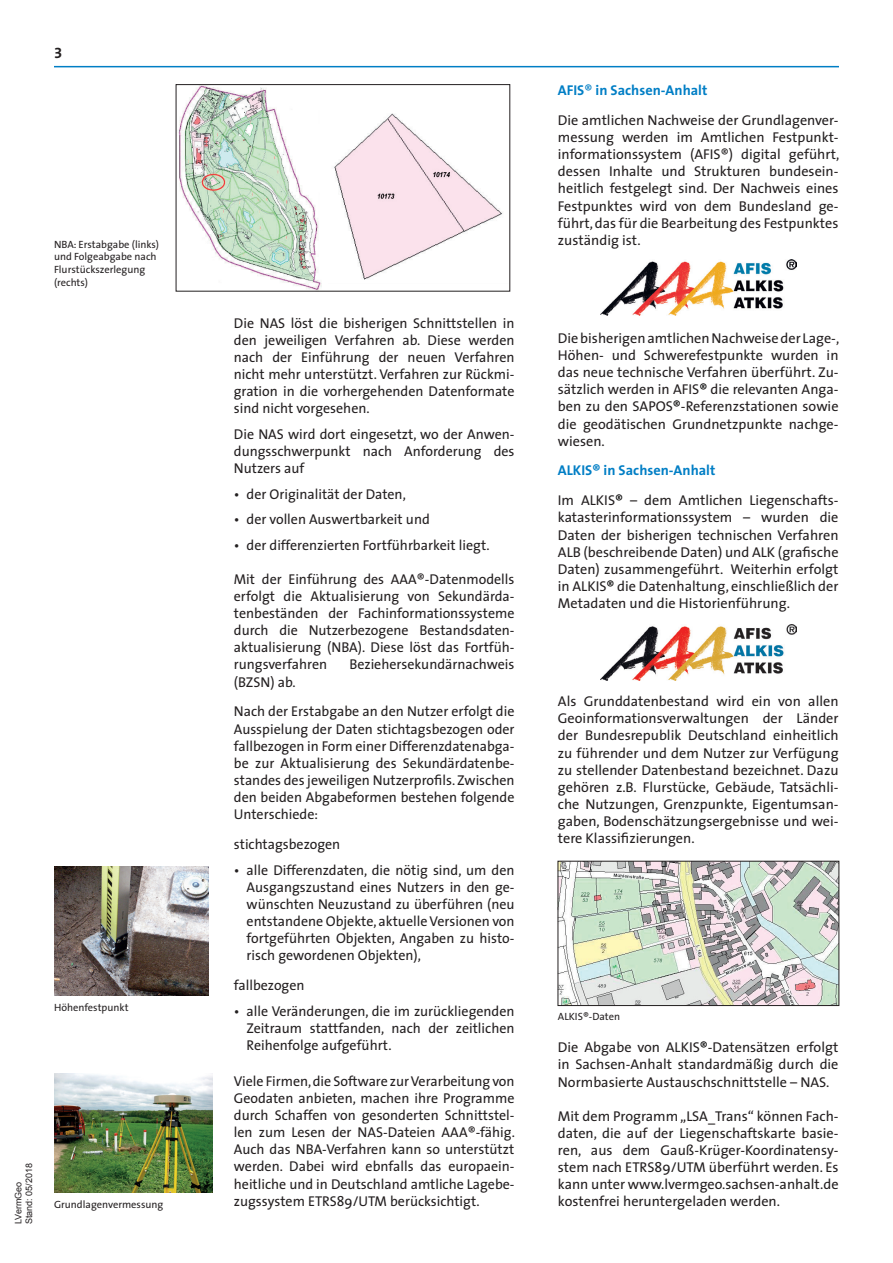
<style>
.page{position:relative;width:893px;height:1263px;background:#fff}
.page>*{position:absolute;margin:0;border:0;box-sizing:border-box;transform-origin:0 0}
.t1{font:15px "The Sans Bold Expert";color:#231f20}
.t2{font:14.25px/17.1px "The Sans";color:#231f20;text-align:justify}
.t3{font:10.5px/12.6px "The Sans";color:#231f20}
.t4{font:9px/10.8px "Arial";color:#231f20}
.s1{font-weight:700;color:#007ec5}
.s2{color:#007ec5}
.s3{color:#000001}
</style>
<div class="page">
<hr style="left:54px;top:66px;width:785px;height:1px;background:#007ec5">
<img style="left:54px;top:866px;width:154px;height:130px">
<img style="left:178px;top:86px;width:325px;height:203px">
<div style="left:176px;top:84px;width:334px;height:207px;border:1px solid #231f20"></div>
<img style="left:54px;top:1073px;width:159px;height:119px">
<img style="left:560px;top:863px;width:277px;height:140px">
<img style="left:600px;top:624px;width:196px;height:56px">
<img style="left:600px;top:260px;width:196px;height:56px">
<p class="t1" style="left:54px;top:44px;width:10px">3</p>
<p class="t3" style="left:54px;top:238px;width:107px">NBA: Erstabgabe (links) und Folgeabgabe nach<br>Flurstückszerlegung (rechts)</p>
<p class="t3" style="left:54px;top:1001px;width:76px">Höhenfestpunkt</p>
<p class="t4" style="left:13px;top:1224px;width:63px;rotate:-90deg">LVermGeo<br>Stand: 05/2018</p>
<p class="t3" style="left:54px;top:1198px;width:111px">Grundlagenvermessung</p>
<p class="t2" style="left:234px;top:314px;width:282px">Die NAS löst die bisherigen Schnittstellen in den jeweiligen Verfahren ab. Diese werden nach der Einführung der neuen Verfahren nicht mehr unterstützt. Verfahren zur Rückmi&shy;gration in die vorhergehenden Datenformate sind nicht vorgesehen.</p>
<p class="t2" style="left:234px;top:426px;width:282px">Die NAS wird dort eingesetzt, wo der Anwen&shy;dungsschwerpunkt nach Anforderung des Nutzers auf</p>
<p class="t2" style="left:234px;top:485px;width:173px">• der Originalität der Daten,</p>
<p class="t2" style="left:234px;top:511px;width:197px">• der vollen Auswertbarkeit und</p>
<p class="t2" style="left:234px;top:537px;width:257px">• der differenzierten Fortführbarkeit liegt.</p>
<p class="t2" style="left:234px;top:571px;width:282px">Mit der Einführung des AAA®-Datenmodells erfolgt die Aktualisierung von Sekundärda&shy;tenbeständen der Fachinformationssysteme durch die Nutzerbezogene Bestandsdaten&shy;aktualisierung (NBA). Diese löst das Fortfüh&shy;rungsverfahren</p>
<p class="t2" style="left:349px;top:656px;width:167px">Beziehersekundärnachweis</p>
<p class="t2" style="left:234px;top:667px;width:282px;line-height:29.8px">(BZSN) ab.<br>Nach der Erstabgabe an den Nutzer erfolgt die</p>
<p class="t2" style="left:234px;top:720px;width:282px">Ausspielung der Daten stichtagsbezogen oder fallbezogen in Form einer Differenzdatenabga&shy;be zur Aktualisierung des Sekundärdatenbe&shy;standes des jeweiligen Nutzerprofils. Zwischen den beiden Abgabeformen bestehen folgende Unterschiede:</p>
<p class="t2" style="left:234px;top:836px;width:108px">stichtagsbezogen</p>
<p class="t2" style="left:247px;top:861px;width:269px;text-indent:-13px">• alle Differenzdaten, die nötig sind, um den Ausgangszustand eines Nutzers in den ge&shy;wünschten Neuzustand zu überführen (neu entstandene Objekte, aktuelle Versionen von fortgeführten Objekten, Angaben zu histo&shy;risch gewordenen Objekten),</p>
<p class="t2" style="left:234px;top:977px;width:72px">fallbezogen</p>
<p class="t2" style="left:247px;top:1002px;width:269px;text-indent:-13px">• alle Veränderungen, die im zurückliegenden Zeitraum stattfanden, nach der zeitlichen Reihenfolge aufgeführt.</p>
<p class="t2" style="left:234px;top:1073px;width:283px">Viele Firmen, die Software zur Verarbeitung von Geodaten anbieten, machen ihre Programme durch Schaffen von gesonderten Schnittstel&shy;len zum Lesen der NAS-Dateien AAA®-fähig.<br>Auch das NBA-Verfahren kann so unterstützt werden. Dabei wird ebnfalls das europaein&shy;heitliche und in Deutschland amtliche Lagebe&shy;zugssystem ETRS89/UTM berücksichtigt.</p>
<p class="t2" style="left:558px;top:76px;width:282px;line-height:29.8px"><span class="s1">AFIS</span><span class="s2">®</span> <span class="s1">in Sachsen-Anhalt<br></span>Die amtlichen Nachweise der Grundlagenver-</p>
<p class="t2" style="left:558px;top:129px;width:283px">messung werden im Amtlichen Festpunkt&shy;informationssystem (AFIS®) digital geführt, dessen Inhalte und Strukturen bundesein&shy;heitlich festgelegt sind. Der Nachweis eines Festpunktes wird von dem Bundesland ge&shy;führt, das für die Bearbeitung des Festpunktes zuständig ist.</p>
<p class="t2" style="left:558px;top:330px;width:283px">Die bisherigen amtlichen Nachweise der Lage-, Höhen- und Schwerefestpunkte wurden in das neue technische Verfahren überführt. Zu&shy;sätzlich werden in AFIS<span class="s3">®</span> die relevanten Anga&shy;ben zu den SAPOS<span class="s3">®</span>-Referenzstationen sowie die geodätischen Grundnetzpunkte nachge&shy;wiesen.</p>
<p class="t2" style="left:558px;top:456px;width:282px;line-height:29.8px"><span class="s1">ALKIS® in Sachsen-Anhalt<br></span>Im ALKIS<span class="s3">®</span> – dem Amtlichen Liegenschafts-</p>
<p class="t2" style="left:558px;top:509px;width:282px">katasterinformationssystem – wurden die Daten der bisherigen technischen Verfahren ALB (beschreibende Daten) und ALK (grafische Daten) zusammengeführt. Weiterhin erfolgt in ALKIS<span class="s3">®</span> die Datenhaltung, einschließlich der Metadaten und die Historienführung.</p>
<p class="t2" style="left:558px;top:693px;width:282px">Als Grunddatenbestand wird ein von allen Geoinformationsverwaltungen der Länder der Bundesrepublik Deutschland einheitlich zu führender und dem Nutzer zur Verfügung zu stellender Datenbestand bezeichnet. Dazu gehören z.B. Flurstücke, Gebäude, Tatsächli&shy;che Nutzungen, Grenzpunkte, Eigentumsan&shy;gaben, Bodenschätzungsergebnisse und wei&shy;tere Klassifizierungen.</p>
<p class="t3" style="left:558px;top:1010px;width:64px">ALKIS®-Daten</p>
<p class="t2" style="left:558px;top:1039px;width:282px">Die Abgabe von ALKIS<span class="s3">®</span>-Datensätzen erfolgt in Sachsen-Anhalt standardmäßig durch die Normbasierte Austauschschnittstelle – NAS.</p>
<p class="t2" style="left:558px;top:1107px;width:282px">Mit dem Programm „LSA_Trans“ können Fach&shy;daten, die auf der Liegenschaftskarte basie&shy;ren, aus dem Gauß-Krüger-Koordinatensy&shy;stem nach ETRS89/UTM überführt werden. Es kann unter www.lvermgeo.sachsen-anhalt.de kostenfrei heruntergeladen werden.</p>
</div>
